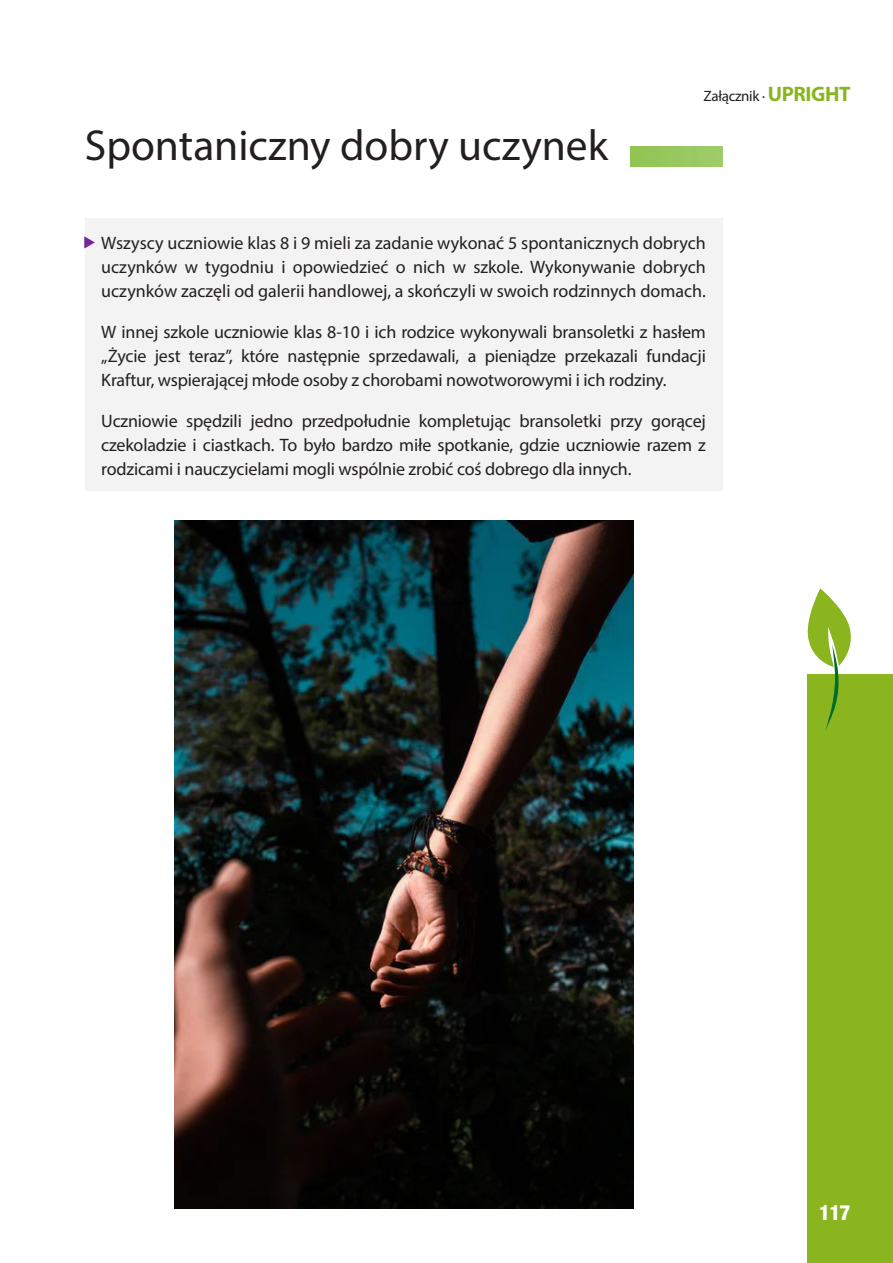
<style>
.page{position:relative;width:893px;height:1263px;background:#fff}
.page>*{position:absolute;margin:0;border:0;box-sizing:border-box;transform-origin:0 0}
.Estilo_de_párrafo_1{font:43.5px "Myriad Pro";color:#231f20}
.t1{font:800 condensed 21px "Helvetica Neue LT Std";color:#fff}
.Estilo_de_párrafo_1-2{font:18px/24px "Myriad Pro";letter-spacing:-.01em;color:#231f20;text-align:justify}
.t2{font:15px "Myriad Pro";letter-spacing:-.02em;color:#231f20}
.s1{font-weight:700;font-size:21px;color:#8ab51f}
</style>
<div class="page">
<div style="left:808px;top:674px;width:85px;height:589px;background:#8ab51f"></div>
<svg style="left:807px;top:588px;width:44px;height:143px"></svg>
<div style="left:85px;top:218px;width:638px;height:273px;background:#f3f3f3"></div>
<svg style="left:84px;top:236px;width:11px;height:13px"></svg>
<div style="left:631px;top:146px;width:92px;height:21px;background:#96c85f"></div>
<img style="left:175px;top:521px;width:458px;height:687px">
<p class="Estilo_de_párrafo_1" style="left:85px;top:118px;width:525px">Spontaniczny dobry uczynek</p>
<p class="t2" style="left:704px;top:87px;width:148px">Załącznik · <span class="s1">UPRIGHT</span></p>
<p class="Estilo_de_párrafo_1-2" style="left:101px;top:230px;width:606px">Wszyscy uczniowie klas 8 i 9 mieli za zadanie wykonać 5 spontanicznych dobrych uczynków w tygodniu i opowiedzieć o nich w szkole. Wykonywanie dobrych uczynków zaczęli od galerii handlowej, a skończyli w swoich rodzinnych domach.</p>
<p class="Estilo_de_párrafo_1-2" style="left:101px;top:319px;width:606px">W innej szkole uczniowie klas 8-10 i ich rodzice wykonywali bransoletki z hasłem „Życie jest teraz”, które następnie sprzedawali, a pieniądze przekazali fundacji Kraftur, wspierającej młode osoby z chorobami nowotworowymi i ich rodziny.</p>
<p class="Estilo_de_párrafo_1-2" style="left:101px;top:408px;width:606px">Uczniowie spędzili jedno przedpołudnie kompletując bransoletki przy gorącej czekoladzie i ciastkach. To było bardzo miłe spotkanie, gdzie uczniowie razem z rodzicami i nauczycielami mogli wspólnie zrobić coś dobrego dla innych.</p>
<p class="t1" style="left:819px;top:1200px;width:33px">117</p>
</div>
